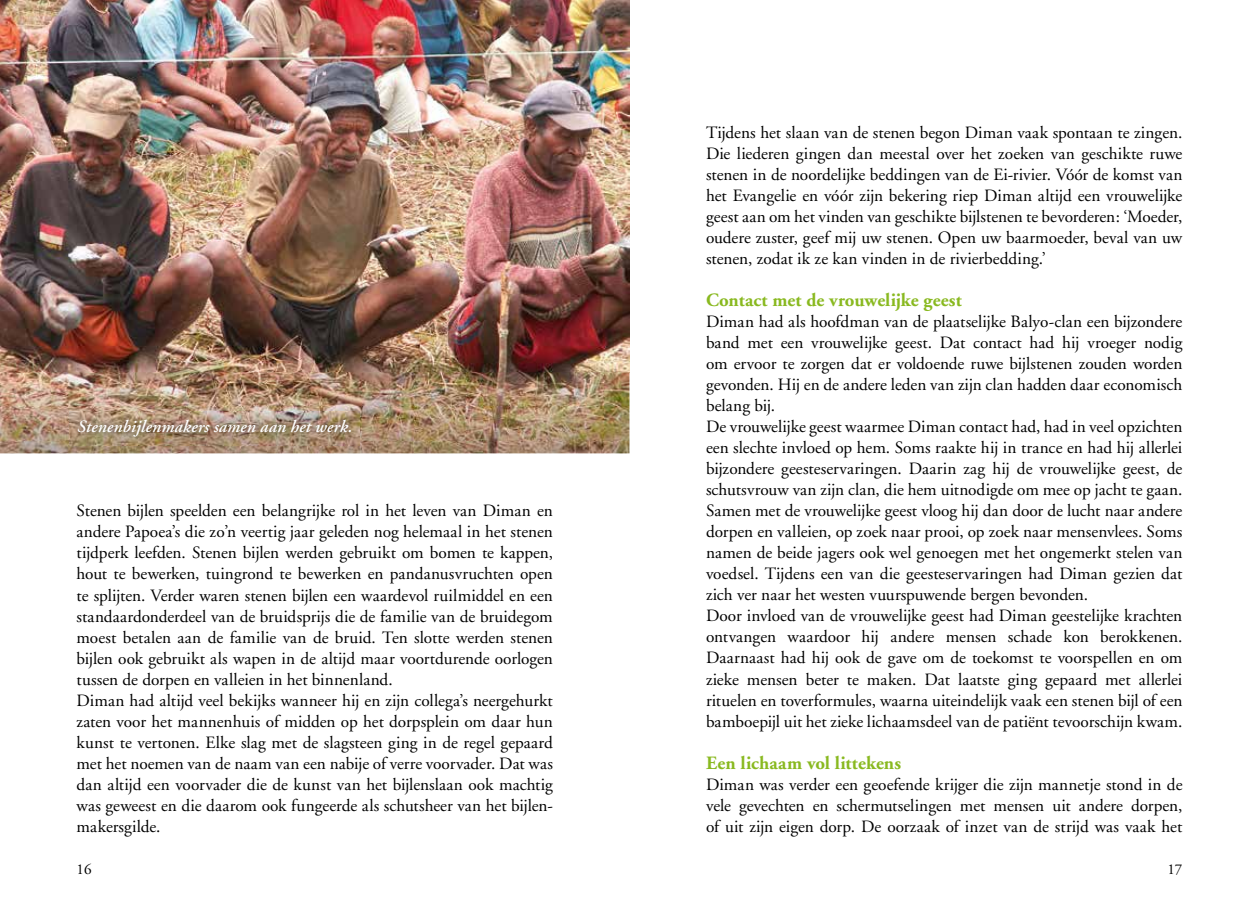
<style>
.page{position:relative;width:1259px;height:915px;background:#fff}
.page>*{position:absolute;margin:0;border:0;box-sizing:border-box;transform-origin:0 0}
.t1{font:700 18.75px "Adobe Garamond";letter-spacing:.005em;color:#89b920}
.t2{font:17.25px/21px "Adobe Garamond";color:#000;text-align:justify}
.t3{font:italic 600 17.25px "Adobe Garamond";letter-spacing:.01em;color:#fff}
.t4{font:15px "Adobe Garamond";color:#000}
</style>
<div class="page">
<img style="left:0;top:0;width:629px;height:453px">
<img style="left:69px;top:411px;width:291px;height:34px">
<p class="t3" style="left:77px;top:417px;width:277px">Stenenbijlenmakers samen aan het werk.</p>
<p class="t2" style="left:77px;top:500px;width:478px;text-align:left">Stenen bijlen speelden een belangrijke rol in het leven van Diman en andere Papoea’s die zo’n veertig jaar geleden nog helemaal in het stenen tijdperk leefden. Stenen bijlen werden gebruikt om bomen te kappen, hout te bewerken, tuingrond te bewerken en pandanusvruchten open te splijten. Verder waren stenen bijlen een waardevol ruilmiddel en een standaardonderdeel van de bruidsprijs die de familie van de bruidegom moest betalen aan de familie van de bruid. Ten slotte werden stenen bijlen ook gebruikt als wapen in de altijd maar voortdurende oorlogen tussen de dorpen en valleien in het binnenland.<br>Diman had altijd veel bekijks wanneer hij en zijn collega’s neergehurkt zaten voor het mannenhuis of midden op het dorpsplein om daar hun kunst te vertonen. Elke slag met de slagsteen ging in de regel gepaard met het noemen van de naam van een nabije of verre voorvader. Dat was dan altijd een voorvader die de kunst van het bijlenslaan ook machtig was geweest en die daarom ook fungeerde als schutsheer van het bijlen&shy;makersgilde.</p>
<p class="t2" style="left:706px;top:122px;width:478px">Tijdens het slaan van de stenen begon Diman vaak spontaan te zingen.<br>Die liederen gingen dan meestal over het zoeken van geschikte ruwe stenen in de noordelijke beddingen van de Ei-rivier. Vóór de komst van het Evangelie en vóór zijn bekering riep Diman altijd een vrouwelijke geest aan om het vinden van geschikte bijlstenen te bevorderen: ‘Moeder, oudere zuster, geef mij uw stenen. Open uw baarmoeder, beval van uw stenen, zodat ik ze kan vinden in de rivierbedding.’</p>
<p class="t1" style="left:706px;top:290px;width:257px">Contact met de vrouwelijke geest</p>
<p class="t2" style="left:706px;top:311px;width:478px;text-align:left">Diman had als hoofdman van de plaatselijke Balyo-clan een bijzondere band met een vrouwelijke geest. Dat contact had hij vroeger nodig om ervoor te zorgen dat er voldoende ruwe bijlstenen zouden worden gevonden. Hij en de andere leden van zijn clan hadden daar economisch belang bij.<br>De vrouwelijke geest waarmee Diman contact had, had in veel opzichten een slechte invloed op hem. Soms raakte hij in trance en had hij allerlei bijzondere geesteservaringen. Daarin zag hij de vrouwelijke geest, de schutsvrouw van zijn clan, die hem uitnodigde om mee op jacht te gaan.<br>Samen met de vrouwelijke geest vloog hij dan door de lucht naar andere dorpen en valleien, op zoek naar prooi, op zoek naar mensenvlees. Soms namen de beide jagers ook wel genoegen met het ongemerkt stelen van voedsel. Tijdens een van die geesteservaringen had Diman gezien dat zich ver naar het westen vuurspuwende bergen bevonden.<br>Door invloed van de vrouwelijke geest had Diman geestelijke krachten ontvangen waardoor hij andere mensen schade kon berokkenen.<br>Daarnaast had hij ook de gave om de toekomst te voorspellen en om zieke mensen beter te maken. Dat laatste ging gepaard met allerlei rituelen en toverformules, waarna uiteindelijk vaak een stenen bijl of een bamboepijl uit het zieke lichaamsdeel van de patiënt tevoorschijn kwam.</p>
<p class="t1" style="left:706px;top:752px;width:197px">Een lichaam vol littekens</p>
<p class="t2" style="left:706px;top:773px;width:478px">Diman was verder een geoefende krijger die zijn mannetje stond in de vele gevechten en schermutselingen met mensen uit andere dorpen, of uit zijn eigen dorp. De oorzaak of inzet van de strijd was vaak het</p>
<p class="t4" style="left:77px;top:860px;width:16px">16</p>
<p class="t4" style="left:1167px;top:860px;width:16px">17</p>
</div>
